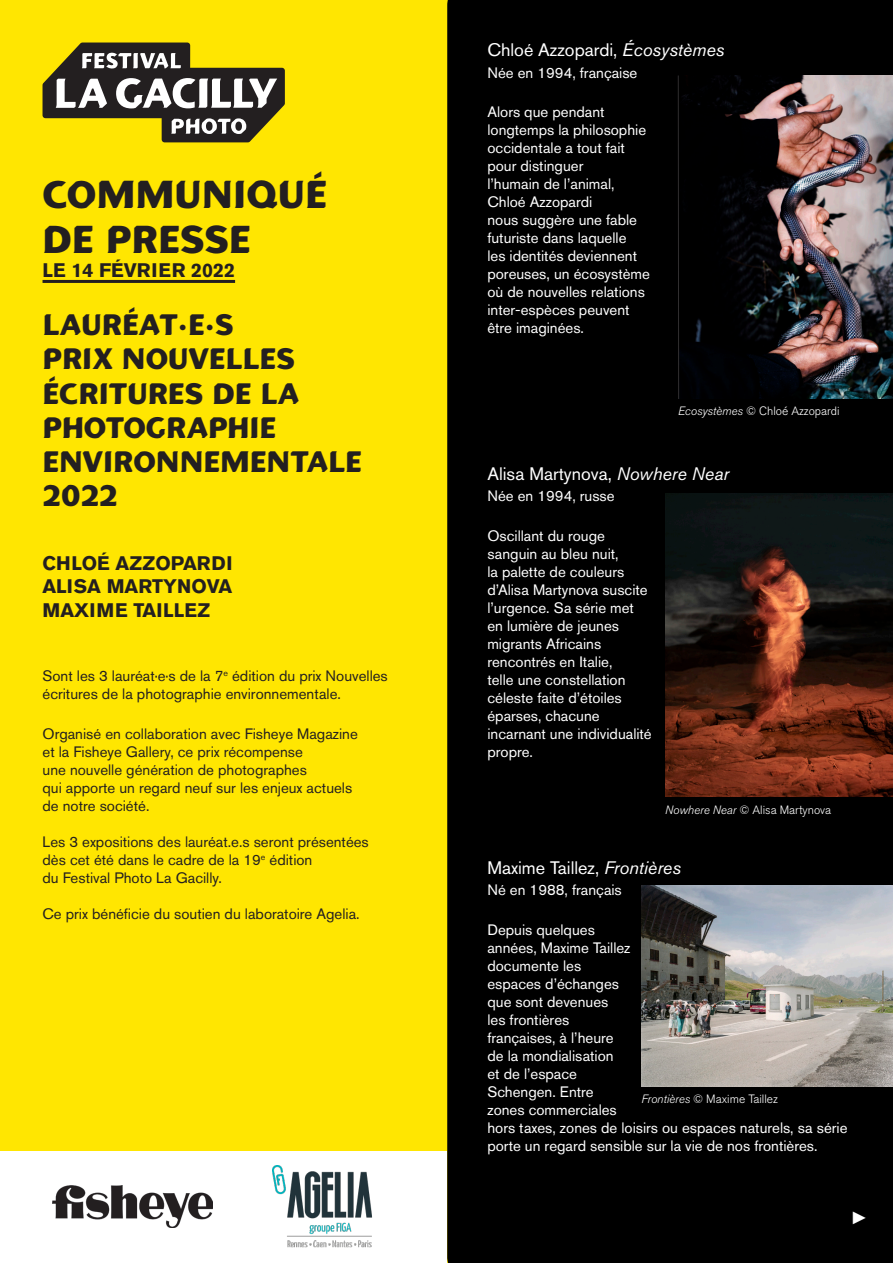
<style>
.page{position:relative;width:893px;height:1263px;background:#fff}
.page>*{position:absolute;margin:0;border:0;box-sizing:border-box;transform-origin:0 0}
.t1{font:900 37.5px "Gacillya";color:#231f20}
.t2{font:900 28.5px "Gacillya";color:#231f20}
.t3{font:700 19.5px "Akzidenz Grotesk BE";color:#231f20}
.t4{font:18px "Akzidenz Grotesk BE";color:#fff}
.t5{font:18px "Arial";color:#fff}
.t6{font:15px/18px "Akzidenz Grotesk BE";color:#fff}
.t7{font:15px/18px "Akzidenz Grotesk BE";color:#231f20}
.t8{font:300 12px "Akzidenz Grotesk BE";color:#fff}
.s1{font-style:italic}
</style>
<div class="page">
<div style="left:0;top:0;width:447px;height:1263px;background:#ffe601"></div>
<div style="left:447px;top:0;width:446px;height:1263px;background:#000"></div>
<div style="left:0;top:1151px;width:446px;height:112px;background:#fff"></div>
<hr style="left:43px;top:280px;width:192px;height:3px;background:#231f20">
<svg style="left:43px;top:43px;width:242px;height:99px"></svg>
<img style="left:641px;top:885px;width:252px;height:201px">
<img style="left:665px;top:493px;width:228px;height:304px">
<img style="left:679px;top:75px;width:214px;height:324px">
<img style="left:53px;top:1185px;width:159px;height:43px">
<img style="left:273px;top:1166px;width:99px;height:81px">
<hr style="left:678px;top:75px;width:1px;height:324px;background:#fff">
<p class="t1" style="left:43px;top:171px;width:286px">COMMUNIQUÉ</p>
<p class="t1" style="left:43px;top:216px;width:210px">DE PRESSE</p>
<p class="t3" style="left:43px;top:259px;width:194px">LE 14 FÉVRIER 2022</p>
<p class="t2" style="left:43px;top:307px;width:193px">LAURÉAT·E·S</p>
<p class="t2" style="left:43px;top:341px;width:254px">PRIX NOUVELLES</p>
<p class="t2" style="left:43px;top:375px;width:258px">ÉCRITURES DE LA</p>
<p class="t2" style="left:43px;top:410px;width:235px">PHOTOGRAPHIE</p>
<p class="t2" style="left:43px;top:444px;width:321px">ENVIRONNEMENTALE</p>
<p class="t2" style="left:43px;top:478px;width:77px">2022</p>
<p class="t3" style="left:43px;top:552px;width:192px">CHLOÉ AZZOPARDI</p>
<p class="t3" style="left:43px;top:575px;width:191px">ALISA MARTYNOVA</p>
<p class="t3" style="left:43px;top:598px;width:169px">MAXIME TAILLEZ</p>
<p class="t7" style="left:43px;top:667px;width:347px">Sont les 3 lauréat·e·s de la 7<sup>e</sup> édition du prix Nouvelles écritures de la photographie environnementale.</p>
<p class="t7" style="left:43px;top:725px;width:317px">Organisé en collaboration avec Fisheye Magazine</p>
<p class="t7" style="left:43px;top:743px;width:262px">et la Fisheye Gallery, ce prix récompense</p>
<p class="t7" style="left:43px;top:761px;width:266px">une nouvelle génération de photographes</p>
<p class="t7" style="left:43px;top:779px;width:311px">qui apporte un regard neuf sur les enjeux actuels</p>
<p class="t7" style="left:43px;top:797px;width:108px">de notre société.</p>
<p class="t7" style="left:43px;top:833px;width:328px">Les 3 expositions des lauréat.e.s seront présentées</p>
<p class="t7" style="left:43px;top:851px;width:271px">dès cet été dans le cadre de la 19<sup>e</sup> édition</p>
<p class="t7" style="left:43px;top:869px;width:181px">du Festival Photo La Gacilly.</p>
<p class="t7" style="left:43px;top:905px;width:319px">Ce prix bénéficie du soutien du laboratoire Agelia.</p>
<p class="t4" style="left:487px;top:39px;width:239px">Chloé Azzopardi, <span class="s1">Écosystèmes</span></p>
<p class="t6" style="left:487px;top:63px;width:151px">Née en 1994, française</p>
<p class="t6" style="left:487px;top:103px;width:119px">Alors que pendant</p>
<p class="t6" style="left:487px;top:121px;width:160px">longtemps la philosophie occidentale a tout fait</p>
<p class="t6" style="left:487px;top:157px;width:97px">pour distinguer</p>
<p class="t6" style="left:487px;top:175px;width:129px">l’humain de l’animal,</p>
<p class="t6" style="left:487px;top:193px;width:106px">Chloé Azzopardi</p>
<p class="t6" style="left:487px;top:211px;width:164px">nous suggère une fable futuriste dans laquelle<br>les identités deviennent poreuses, un écosystème où de nouvelles relations inter-espèces peuvent</p>
<p class="t6" style="left:487px;top:319px;width:98px">être imaginées.</p>
<p class="t8" style="left:678px;top:404px;width:163px"><span class="s1">Ecosystèmes</span> © Chloé Azzopardi</p>
<p class="t4" style="left:487px;top:463px;width:243px">Alisa Martynova, <span class="s1">Nowhere Near</span></p>
<p class="t6" style="left:487px;top:487px;width:129px">Née en 1994, russe</p>
<p class="t6" style="left:487px;top:526px;width:119px">Oscillant du rouge</p>
<p class="t6" style="left:487px;top:544px;width:133px">sanguin au bleu nuit,</p>
<p class="t6" style="left:487px;top:562px;width:162px">la palette de couleurs d’Alisa Martynova suscite l’urgence. Sa série met</p>
<p class="t6" style="left:487px;top:616px;width:133px">en lumière de jeunes</p>
<p class="t6" style="left:487px;top:634px;width:115px">migrants Africains</p>
<p class="t6" style="left:487px;top:652px;width:127px">rencontrés en Italie,</p>
<p class="t6" style="left:487px;top:670px;width:140px">telle une constellation céleste faite d’étoiles éparses, chacune</p>
<p class="t6" style="left:487px;top:724px;width:166px">incarnant une individualité propre.</p>
<p class="t8" style="left:665px;top:803px;width:168px"><span class="s1">Nowhere Near</span> © Alisa Martynova</p>
<p class="t4" style="left:487px;top:857px;width:195px">Maxime Taillez, <span class="s1">Frontières</span></p>
<p class="t6" style="left:487px;top:881px;width:136px">Né en 1988, français</p>
<p class="t6" style="left:487px;top:921px;width:109px">Depuis quelques</p>
<p class="t6" style="left:487px;top:939px;width:145px">années, Maxime Taillez documente les</p>
<p class="t6" style="left:487px;top:975px;width:133px">espaces d’échanges</p>
<p class="t6" style="left:487px;top:993px;width:122px">que sont devenues</p>
<p class="t6" style="left:487px;top:1011px;width:83px">les frontières</p>
<p class="t6" style="left:487px;top:1029px;width:128px">françaises, à l’heure de la mondialisation</p>
<p class="t6" style="left:487px;top:1065px;width:91px">et de l’espace</p>
<p class="t6" style="left:487px;top:1083px;width:131px">Schengen. Entre zones commerciales</p>
<p class="t6" style="left:487px;top:1119px;width:362px">hors taxes, zones de loisirs ou espaces naturels, sa série porte un regard sensible sur la vie de nos frontières.</p>
<p class="t8" style="left:641px;top:1092px;width:138px"><span class="s1">Frontières</span> © Maxime Taillez</p>
<p class="t5" style="left:850px;top:1206px;width:19px">►</p>
</div>
